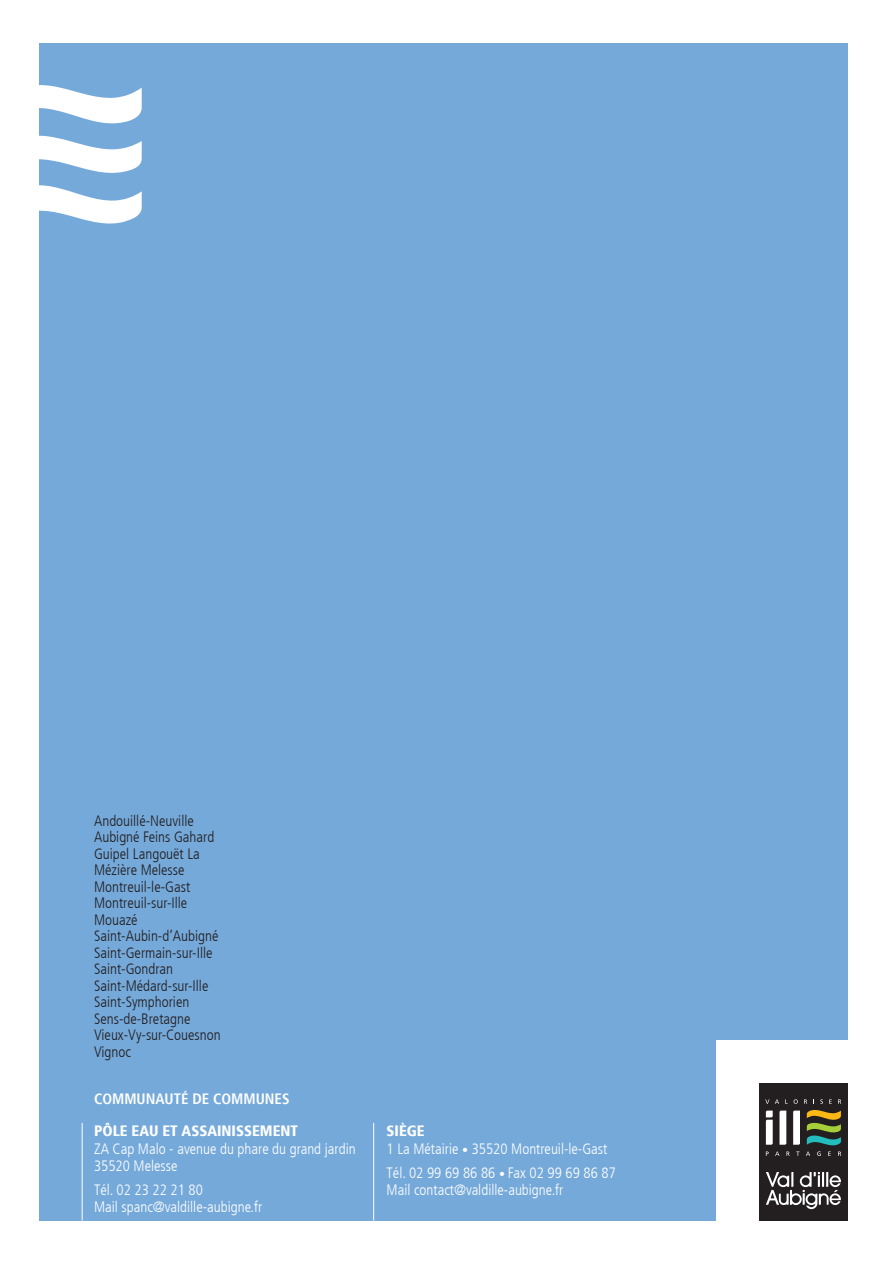
<style>
.page{position:relative;width:893px;height:1263px;background:#fff}
.page>*{position:absolute;margin:0;border:0;box-sizing:border-box;transform-origin:0 0}
.t1{font:300 condensed 15px/16.5px "Frutiger";color:#231f20}
.t2{font:300 condensed 15px/16.5px "Frutiger";color:#fff}
.t3{font:900 condensed 15px "Frutiger";color:#fff}
.t4{font:700 condensed 15px "Frutiger";color:#fff}
.s1{font-weight:900}
.s2{font-size:12px}
</style>
<div class="page">
<div style="left:40px;top:43px;width:808px;height:1177px;background:#75a9da"></div>
<div style="left:716px;top:1040px;width:175px;height:223px;background:#fff"></div>
<div style="left:759px;top:1083px;width:89px;height:138px;background:#231f20"></div>
<svg style="left:766px;top:1172px;width:75px;height:37px"></svg>
<svg style="left:765px;top:1099px;width:76px;height:57px"></svg>
<hr style="left:373px;top:1123px;width:1px;height:97px;background:#fff">
<hr style="left:82px;top:1123px;width:1px;height:97px;background:#fff">
<svg style="left:39px;top:133px;width:103px;height:43px"></svg>
<svg style="left:39px;top:83px;width:103px;height:42px"></svg>
<svg style="left:39px;top:184px;width:103px;height:42px"></svg>
<p class="t1" style="left:94px;top:813px;width:128px">Andouillé-Neuville<br>Aubigné Feins Gahard<br>Guipel Langouët La<br>Mézière Melesse<br>Montreuil-le-Gast<br>Montreuil-sur-Ille<br>Mouazé<br>Saint-Aubin-d’Aubigné<br>Saint-Germain-sur-Ille<br>Saint-Gondran<br>Saint-Médard-sur-Ille<br>Saint-Symphorien<br>Sens-de-Bretagne<br>Vieux-Vy-sur-Couesnon<br>Vignoc</p>
<p class="t4" style="left:94px;top:1090px;width:197px">COMMUNAUTÉ DE COMMUNES</p>
<p class="t3" style="left:94px;top:1122px;width:205px">PÔLE EAU ET ASSAINISSEMENT</p>
<p class="t2" style="left:94px;top:1142px;width:263px">ZA Cap Malo - avenue du phare du grand jardin<br>35520 Melesse</p>
<p class="t2" style="left:94px;top:1183px;width:170px">Tél. 02 23 22 21 80<br>Mail spanc@valdille-aubigne.fr</p>
<p class="t2" style="left:387px;top:1123px;width:222px;line-height:18px"><span class="s1">SIÈGE<br></span>1 La Métairie <span class="s2">ï</span> 35520 Montreuil-le-Gast</p>
<p class="t2" style="left:387px;top:1166px;width:231px">Tél. 02 99 69 86 86 <span class="s2">ï</span> Fax 02 99 69 86 87<br>Mail contact@valdille-aubigne.fr</p>
</div>
